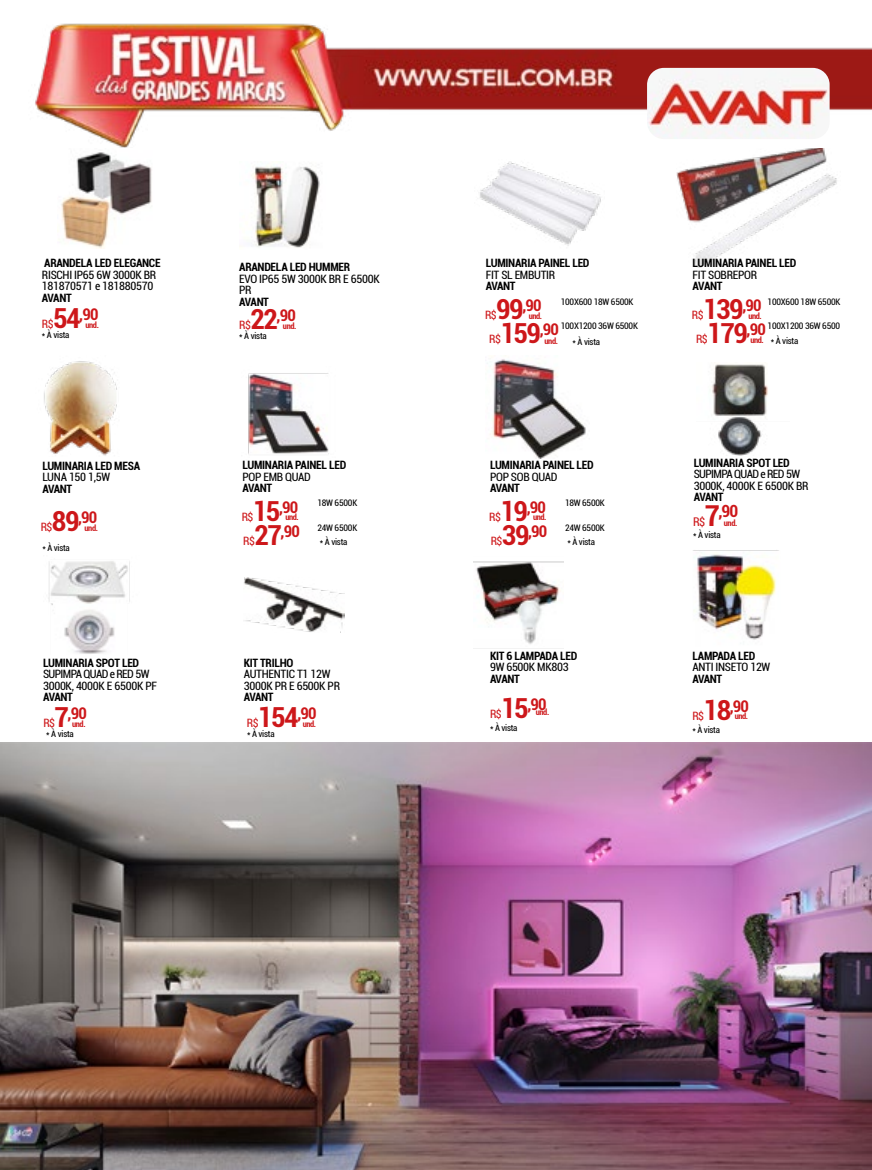
<style>
.page{position:relative;width:872px;height:1170px;background:#fff}
.page>*{position:absolute;margin:0;border:0;box-sizing:border-box;transform-origin:0 0}
.t1{font:700 condensed 27.6px "Roboto";letter-spacing:-.05em;color:#cd171a}
.t2{font:700 condensed 16.8px "Roboto";color:#cd171a}
.t3{font:700 condensed 16.05px "Roboto";letter-spacing:-.05em;color:#cd171a}
.t4{font:condensed 12px "Roboto";color:#cd171a}
.t5{font:700 condensed 11.55px "Roboto";letter-spacing:-.025em;color:#000}
.t6{font:condensed 11.55px/11.6px "Roboto";letter-spacing:-.025em;color:#000}
.t7{font:condensed 11.55px "Roboto";color:#cd171a}
.t8{font:condensed 9px "Roboto";letter-spacing:-.025em;color:#000}
.t9{font:700 condensed 8.4px "Roboto";letter-spacing:-.05em;color:#cd171a}
.s1{font-size:27.6px}
.s2{font-size:28.8px}
</style>
<div class="page">
<img style="left:35px;top:23px;width:837px;height:126px">
<img style="left:677px;top:149px;width:160px;height:119px">
<img style="left:0;top:742px;width:872px;height:427px">
<img style="left:647px;top:68px;width:182px;height:71px">
<img style="left:251px;top:166px;width:69px;height:82px">
<img style="left:474px;top:561px;width:90px;height:88px">
<img style="left:693px;top:550px;width:86px;height:90px">
<img style="left:480px;top:161px;width:121px;height:85px">
<img style="left:248px;top:373px;width:81px;height:81px">
<img style="left:487px;top:359px;width:99px;height:99px">
<img style="left:711px;top:364px;width:57px;height:91px">
<img style="left:61px;top:152px;width:91px;height:96px">
<img style="left:44px;top:361px;width:73px;height:95px">
<img style="left:48px;top:561px;width:82px;height:93px">
<img style="left:244px;top:578px;width:101px;height:54px">
<p class="t5" style="left:44px;top:255px;width:118px">ARANDELA LED ELEGANCE</p>
<p class="t6" style="left:42px;top:268px;width:116px">RISCHI IP65 6W 3000K BR<br>181870571 e 181880570</p>
<p class="t5" style="left:42px;top:289px;width:31px">AVANT</p>
<p class="t7" style="left:42px;top:316px;width:13px">R$</p>
<h1 class="t1" style="left:53px;top:299px;width:29px">54</h1>
<h3 class="t3" style="left:79px;top:303px;width:21px">,90</h3>
<p class="t9" style="left:86px;top:319px;width:15px">und.</p>
<p class="t8" style="left:42px;top:329px;width:29px">* À vista</p>
<p class="t5" style="left:239px;top:259px;width:112px">ARANDELA LED HUMMER</p>
<p class="t6" style="left:239px;top:272px;width:142px">EVO IP65 5W 3000K BR E 6500K<br>PR</p>
<p class="t5" style="left:239px;top:293px;width:31px">AVANT</p>
<p class="t9" style="left:283px;top:320px;width:15px">und.</p>
<p class="t7" style="left:239px;top:317px;width:13px">R$</p>
<h3 class="t3" style="left:250px;top:304px;width:47px"><span class="s1">22</span>,90</h3>
<p class="t8" style="left:239px;top:329px;width:29px">* À vista</p>
<p class="t5" style="left:486px;top:255px;width:105px">LUMINARIA PAINEL LED</p>
<p class="t6" style="left:486px;top:269px;width:71px">FIT SL EMBUTIR</p>
<p class="t5" style="left:486px;top:278px;width:31px">AVANT</p>
<p class="t5" style="left:692px;top:255px;width:105px">LUMINARIA PAINEL LED</p>
<p class="t6" style="left:692px;top:269px;width:66px">FIT SOBREPOR</p>
<p class="t5" style="left:692px;top:278px;width:31px">AVANT</p>
<p class="t7" style="left:485px;top:307px;width:13px">R$</p>
<h3 class="t3" style="left:496px;top:294px;width:47px"><span class="s1">99</span>,90</h3>
<p class="t9" style="left:529px;top:310px;width:15px">und.</p>
<p class="t8" style="left:561px;top:295px;width:74px">100X600 18W 6500K</p>
<p class="t8" style="left:561px;top:320px;width:79px">100X1200 36W 6500K</p>
<p class="t7" style="left:489px;top:331px;width:13px">R$</p>
<h1 class="t1" style="left:500px;top:314px;width:60px">159<sup>,90</sup></h1>
<p class="t8" style="left:572px;top:336px;width:29px">* À vista</p>
<p class="t9" style="left:544px;top:335px;width:15px">und.</p>
<p class="t8" style="left:767px;top:295px;width:74px">100X600 18W 6500K</p>
<p class="t7" style="left:692px;top:307px;width:13px">R$</p>
<h1 class="t1" style="left:703px;top:290px;width:60px">139<sup>,90</sup></h1>
<p class="t9" style="left:748px;top:310px;width:15px">und.</p>
<p class="t9" style="left:750px;top:334px;width:15px">und.</p>
<p class="t8" style="left:767px;top:320px;width:74px">100X1200 36W 6500</p>
<p class="t7" style="left:696px;top:331px;width:13px">R$</p>
<h1 class="t1" style="left:707px;top:314px;width:60px">179<sup>,90</sup></h1>
<p class="t8" style="left:770px;top:334px;width:29px">* À vista</p>
<p class="t5" style="left:42px;top:457px;width:99px">LUMINARIA LED MESA</p>
<p class="t6" style="left:42px;top:471px;width:69px">LUNA 150 1,5W</p>
<p class="t5" style="left:42px;top:480px;width:31px">AVANT</p>
<p class="t7" style="left:41px;top:518px;width:13px">R$</p>
<h3 class="t3" style="left:52px;top:506px;width:47px"><span class="s1">89</span>,90</h3>
<p class="t9" style="left:85px;top:521px;width:15px">und.</p>
<p class="t8" style="left:42px;top:541px;width:29px">* À vista</p>
<p class="t5" style="left:242px;top:457px;width:105px">LUMINARIA PAINEL LED</p>
<p class="t6" style="left:242px;top:470px;width:70px">POP EMB QUAD</p>
<p class="t5" style="left:242px;top:480px;width:31px">AVANT</p>
<p class="t5" style="left:490px;top:457px;width:105px">LUMINARIA PAINEL LED</p>
<p class="t6" style="left:490px;top:470px;width:69px">POP SOB QUAD</p>
<p class="t5" style="left:490px;top:480px;width:31px">AVANT</p>
<p class="t8" style="left:317px;top:497px;width:41px">18W 6500K</p>
<p class="t8" style="left:565px;top:497px;width:41px">18W 6500K</p>
<p class="t7" style="left:242px;top:508px;width:13px">R$</p>
<h3 class="t3" style="left:253px;top:495px;width:47px"><span class="s1">15</span>,90</h3>
<p class="t7" style="left:489px;top:508px;width:13px">R$</p>
<h3 class="t3" style="left:500px;top:495px;width:47px"><span class="s1">19</span>,90</h3>
<p class="t9" style="left:285px;top:511px;width:15px">und.</p>
<p class="t9" style="left:533px;top:511px;width:15px">und.</p>
<p class="t8" style="left:317px;top:521px;width:41px">24W 6500K</p>
<p class="t8" style="left:565px;top:521px;width:41px">24W 6500K</p>
<p class="t7" style="left:243px;top:533px;width:13px">R$</p>
<h3 class="t3" style="left:254px;top:520px;width:47px"><span class="s1">27</span>,90</h3>
<p class="t7" style="left:491px;top:532px;width:13px">R$</p>
<h3 class="t3" style="left:502px;top:520px;width:47px"><span class="s1">39</span>,90</h3>
<p class="t8" style="left:320px;top:535px;width:29px">* À vista</p>
<p class="t8" style="left:567px;top:536px;width:29px">* À vista</p>
<p class="t5" style="left:693px;top:454px;width:98px">LUMINARIA SPOT LED</p>
<p class="t6" style="left:693px;top:468px;width:116px">SUPIMPA QUAD e RED 5W<br>3000K, 4000K E 6500K BR</p>
<p class="t5" style="left:693px;top:489px;width:31px">AVANT</p>
<p class="t4" style="left:693px;top:513px;width:14px">R$</p>
<h2 class="t2" style="left:704px;top:499px;width:35px"><span class="s2">7</span>,90</h2>
<p class="t9" style="left:724px;top:516px;width:15px">und.</p>
<p class="t8" style="left:693px;top:528px;width:29px">* À vista</p>
<p class="t5" style="left:43px;top:654px;width:98px">LUMINARIA SPOT LED</p>
<p class="t6" style="left:43px;top:668px;width:115px">SUPIMPA QUAD e RED 5W<br>3000K, 4000K E 6500K PF</p>
<p class="t5" style="left:43px;top:689px;width:31px">AVANT</p>
<p class="t5" style="left:244px;top:654px;width:51px">KIT TRILHO</p>
<p class="t6" style="left:244px;top:668px;width:98px">AUTHENTIC T1 12W<br>3000K PR E 6500K PR</p>
<p class="t5" style="left:244px;top:689px;width:31px">AVANT</p>
<p class="t7" style="left:247px;top:714px;width:13px">R$</p>
<h1 class="t1" style="left:258px;top:697px;width:60px">154<sup>,90</sup></h1>
<p class="t7" style="left:43px;top:714px;width:13px">R$</p>
<h3 class="t3" style="left:54px;top:701px;width:34px"><span class="s1">7</span>,90</h3>
<p class="t9" style="left:72px;top:718px;width:15px">und.</p>
<p class="t9" style="left:303px;top:718px;width:15px">und.</p>
<p class="t8" style="left:46px;top:727px;width:29px">* À vista</p>
<p class="t8" style="left:247px;top:727px;width:29px">* À vista</p>
<p class="t5" style="left:490px;top:647px;width:89px">KIT 6 LAMPADA LED</p>
<p class="t6" style="left:490px;top:660px;width:80px">9W 6500K MK803</p>
<p class="t5" style="left:490px;top:670px;width:31px">AVANT</p>
<p class="t5" style="left:692px;top:647px;width:64px">LAMPADA LED</p>
<p class="t6" style="left:692px;top:660px;width:79px">ANTI INSETO 12W</p>
<p class="t5" style="left:692px;top:670px;width:31px">AVANT</p>
<p class="t7" style="left:490px;top:706px;width:13px">R$</p>
<h3 class="t3" style="left:501px;top:693px;width:47px"><span class="s1">15</span>,90</h3>
<p class="t7" style="left:692px;top:708px;width:13px">R$</p>
<h3 class="t3" style="left:703px;top:695px;width:47px"><span class="s1">18</span>,90</h3>
<p class="t9" style="left:536px;top:706px;width:15px">und.</p>
<p class="t9" style="left:734px;top:710px;width:15px">und.</p>
<p class="t8" style="left:490px;top:721px;width:29px">* À vista</p>
<p class="t8" style="left:692px;top:723px;width:29px">* À vista</p>
</div>
